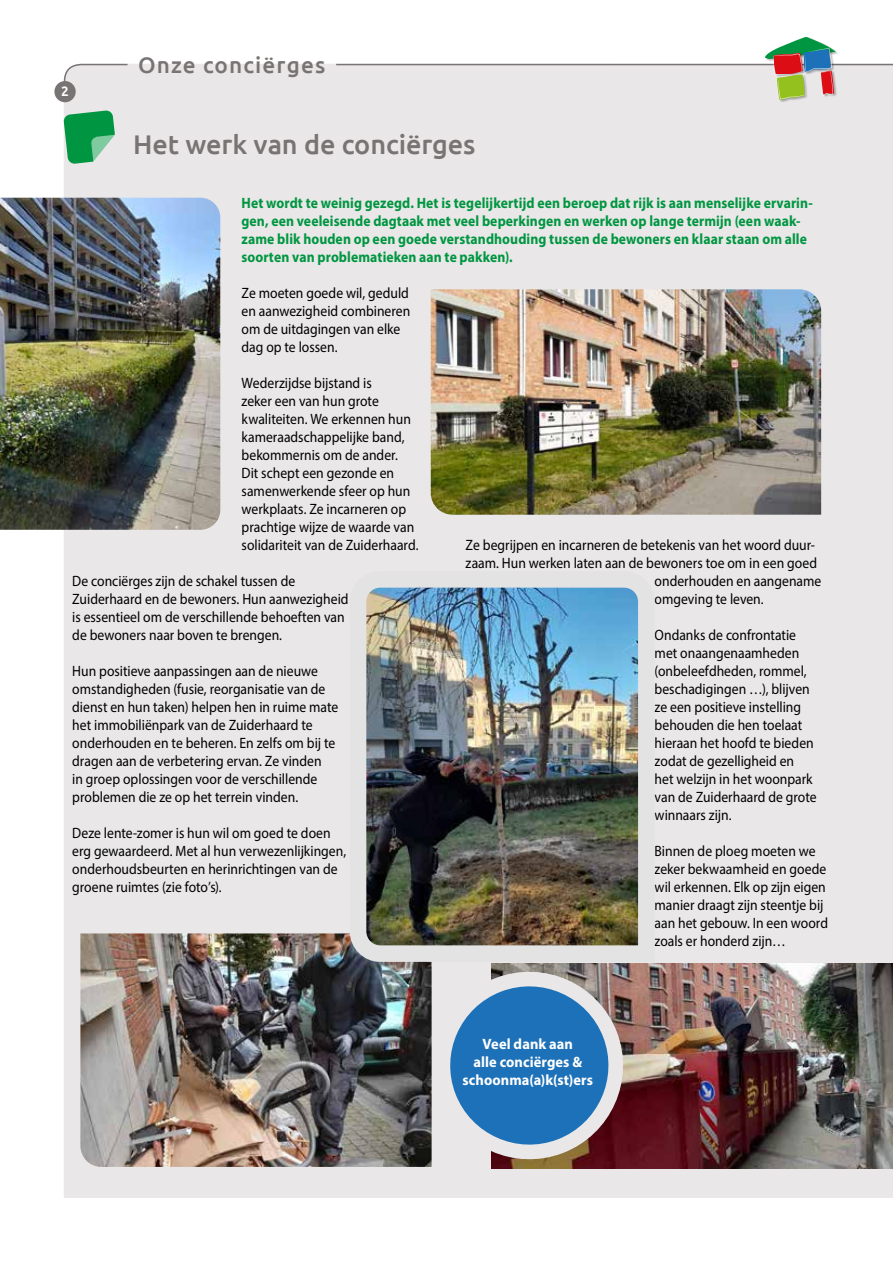
<style>
.page{position:relative;width:893px;height:1263px;background:#fff}
.page>*{position:absolute;margin:0;border:0;box-sizing:border-box;transform-origin:0 0}
.t1{font:500 27px "Ubuntu";letter-spacing:-.005em;color:#787473}
.t2{font:500 22.5px "Ubuntu";letter-spacing:.05em;color:#787473}
.t3{font:15px/18px "Myriad Pro";color:#000;scale:.91 1}
.t4{font:700 15px/18px "Myriad Pro";letter-spacing:.005em;color:#009641;scale:.91 1}
.t5{font:700 15px/18px "Myriad Pro";letter-spacing:.005em;color:#fff;text-align:center;scale:.96 1}
.t6{font:700 15px "Ubuntu Mono";color:#fff}
</style>
<div class="page">
<div style="left:64px;top:64px;width:829px;height:1134px;background:#e9e7e7"></div>
<svg style="left:63px;top:63px;width:66px;height:20px"></svg>
<div style="left:54px;top:81px;width:22px;height:21px;background:#787473;border-radius:50%"></div>
<svg style="left:335px;top:37px;width:558px;height:66px"></svg>
<svg style="left:63px;top:110px;width:52px;height:54px;background:#47af74"></svg>
<img style="left:0;top:198px;width:220px;height:332px">
<img style="left:431px;top:289px;width:390px;height:226px">
<img style="left:492px;top:964px;width:401px;height:205px">
<svg style="left:432px;top:970px;width:195px;height:195px;background:#6e92b6"></svg>
<img style="left:80px;top:933px;width:352px;height:234px">
<img style="left:342px;top:563px;width:321px;height:407px">
<p class="t6" style="left:61px;top:84px;width:9px">2</p>
<h2 class="t2" style="left:138px;top:50px;width:189px">Onze conciërges</h2>
<h1 class="t1" style="left:133px;top:127px;width:344px">Het werk van de conciërges</h1>
<p class="t4" style="left:242px;top:193px;width:629px">Het wordt te weinig gezegd. Het is tegelijkertijd een beroep dat rijk is aan menselijke ervarin&shy;gen, een veeleisende dagtaak met veel beperkingen en werken op lange termijn (een waak&shy;zame blik houden op een goede verstandhouding tussen de bewoners en klaar staan om alle soorten van problematieken aan te pakken).</p>
<p class="t3" style="left:242px;top:284px;width:187px">Ze moeten goede wil, geduld en aanwezigheid combineren om de uitdagingen van elke dag op te lossen.</p>
<p class="t3" style="left:242px;top:374px;width:196px">Wederzijdse bijstand is<br>zeker een van hun grote kwaliteiten. We erkennen hun kameraadschappelijke band, bekommernis om de ander.<br>Dit schept een gezonde en samenwerkende sfeer op hun werkplaats. Ze incarneren op prachtige wijze de waarde van solidariteit van de Zuiderhaard.</p>
<p class="t3" style="left:72px;top:572px;width:305px">De conciërges zijn de schakel tussen de Zuiderhaard en de bewoners. Hun aanwezigheid is essentieel om de verschillende behoeften van de bewoners naar boven te brengen.</p>
<p class="t3" style="left:72px;top:662px;width:294px">Hun positieve aanpassingen aan de nieuwe omstandigheden (fusie, reorganisatie van de dienst en hun taken) helpen hen in ruime mate het immobiliënpark van de Zuiderhaard te onderhouden en te beheren. En zelfs om bij te dragen aan de verbetering ervan. Ze vinden<br>in groep oplossingen voor de verschillende problemen die ze op het terrein vinden.</p>
<p class="t3" style="left:72px;top:824px;width:303px">Deze lente-zomer is hun wil om goed te doen erg gewaardeerd. Met al hun verwezenlijkingen, onderhoudsbeurten en herinrichtingen van de groene ruimtes (zie foto’s).</p>
<p class="t3" style="left:466px;top:536px;width:385px">Ze begrijpen en incarneren de betekenis van het woord duur-</p>
<p class="t3" style="left:466px;top:554px;width:388px">zaam. Hun werken laten aan de bewoners toe om in een goed</p>
<p class="t3" style="left:655px;top:572px;width:185px">onderhouden en aangename</p>
<p class="t3" style="left:655px;top:590px;width:121px">omgeving te leven.</p>
<p class="t3" style="left:655px;top:626px;width:180px">Ondanks de confrontatie met onaangenaamheden (onbeleefdheden, rommel, beschadigingen …), blijven ze een positieve instelling behouden die hen toelaat hieraan het hoofd te bieden zodat de gezelligheid en het welzijn in het woonpark van de Zuiderhaard de grote winnaars zijn.</p>
<p class="t3" style="left:655px;top:842px;width:192px">Binnen de ploeg moeten we zeker bekwaamheid en goede wil erkennen. Elk op zijn eigen manier draagt zijn steentje bij aan het gebouw. In een woord zoals er honderd zijn…</p>
<p class="t5" style="left:463px;top:1035px;width:137px">Veel dank aan<br>alle conciërges &amp; schoonma(a)k(st)ers</p>
</div>
